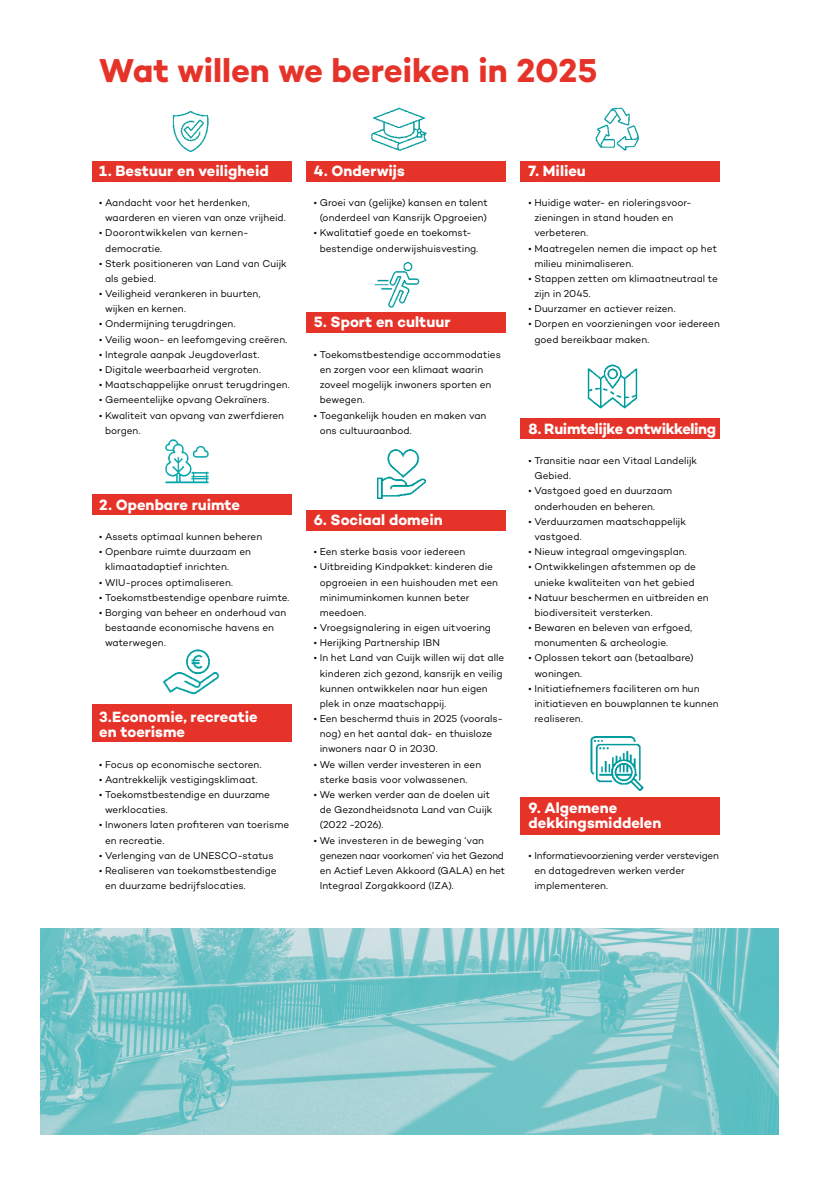
<style>
.page{position:relative;width:820px;height:1177px;background:#fff}
.page>*{position:absolute;margin:0;border:0;box-sizing:border-box;transform-origin:0 0}
.t1{font:700 33.7px "Campton";letter-spacing:-.01em;color:#e63329}
.t2{font:700 15.2px/15.2px "Campton";color:#fff}
.t3{font:700 15.2px "Campton";letter-spacing:-.03em;color:#fff}
.t4{font:10.1px/15.2px "Campton";color:#000}
.t5{font:10.1px/15.2px "Campton";letter-spacing:-.02em;color:#000}
</style>
<div class="page">
<div style="left:93px;top:161px;width:199px;height:20px;background:#e63329"></div>
<div style="left:306px;top:161px;width:199px;height:20px;background:#e63329"></div>
<div style="left:520px;top:161px;width:199px;height:20px;background:#e63329"></div>
<div style="left:520px;top:418px;width:199px;height:21px;background:#e63329"></div>
<div style="left:520px;top:797px;width:199px;height:20px;background:#e63329"></div>
<div style="left:520px;top:814px;width:199px;height:20px;background:#e63329"></div>
<div style="left:306px;top:313px;width:199px;height:20px;background:#e63329"></div>
<div style="left:306px;top:510px;width:199px;height:20px;background:#e63329"></div>
<div style="left:93px;top:494px;width:199px;height:20px;background:#e63329"></div>
<div style="left:93px;top:704px;width:199px;height:21px;background:#e63329"></div>
<div style="left:93px;top:721px;width:199px;height:20px;background:#e63329"></div>
<img style="left:41px;top:928px;width:737px;height:206px">
<img style="left:172px;top:110px;width:37px;height:43px">
<img style="left:165px;top:439px;width:44px;height:45px">
<img style="left:162px;top:649px;width:58px;height:46px">
<img style="left:371px;top:107px;width:56px;height:44px">
<img style="left:374px;top:261px;width:46px;height:47px">
<img style="left:377px;top:449px;width:48px;height:49px">
<img style="left:595px;top:107px;width:44px;height:44px">
<img style="left:587px;top:364px;width:51px;height:45px">
<img style="left:590px;top:736px;width:52px;height:54px">
<h1 class="t1" style="left:99px;top:49px;width:500px">Wat willen we bereiken in 2025</h1>
<h2 class="t2" style="left:99px;top:163px;width:171px">1. Bestuur en veiligheid</h2>
<p class="t4" style="left:105px;top:195px;width:182px;text-indent:-6px">• Aandacht voor het herdenken, waarderen en vieren van onze vrijheid.</p>
<p class="t4" style="left:105px;top:225px;width:145px;text-indent:-6px">• Doorontwikkelen van kernen&shy;democratie.</p>
<p class="t4" style="left:105px;top:255px;width:183px;text-indent:-6px">• Sterk positioneren van Land van Cuijk als gebied.</p>
<p class="t4" style="left:105px;top:286px;width:157px;text-indent:-6px">• Veiligheid verankeren in buurten, wijken en kernen.</p>
<p class="t4" style="left:99px;top:316px;width:138px">• Ondermijning terugdringen.</p>
<p class="t4" style="left:99px;top:331px;width:189px">• Veilig woon- en leefomgeving creëren.</p>
<p class="t4" style="left:99px;top:346px;width:162px">• Integrale aanpak Jeugdoverlast.</p>
<p class="t4" style="left:99px;top:362px;width:163px">• Digitale weerbaarheid vergroten.</p>
<p class="t4" style="left:99px;top:377px;width:192px">• Maatschappelijke onrust terugdringen.</p>
<p class="t4" style="left:99px;top:392px;width:171px">• Gemeentelijke opvang Oekraïners.</p>
<p class="t4" style="left:105px;top:407px;width:180px;text-indent:-6px">• Kwaliteit van opvang van zwerfdieren borgen.</p>
<h2 class="t2" style="left:99px;top:496px;width:142px">2. Openbare ruimte</h2>
<p class="t4" style="left:99px;top:528px;width:164px">• Assets optimaal kunnen beheren</p>
<p class="t4" style="left:105px;top:544px;width:147px;text-indent:-6px">• Openbare ruimte duurzaam en klimaatadaptief inrichten.</p>
<p class="t4" style="left:99px;top:574px;width:135px">• WIU-proces optimaliseren.</p>
<p class="t4" style="left:99px;top:589px;width:192px">• Toekomstbestendige openbare ruimte.</p>
<p class="t4" style="left:105px;top:604px;width:183px;text-indent:-6px">• Borging van beheer en onderhoud van bestaande economische havens en waterwegen.</p>
<h2 class="t2" style="left:99px;top:709px;width:160px">3.Economie, recreatie en toerisme</h2>
<p class="t4" style="left:99px;top:756px;width:164px">• Focus op economische sectoren.</p>
<p class="t4" style="left:99px;top:771px;width:160px">• Aantrekkelijk vestigingsklimaat.</p>
<p class="t4" style="left:105px;top:786px;width:166px;text-indent:-6px">• Toekomstbestendige en duurzame werklocaties.</p>
<p class="t4" style="left:105px;top:817px;width:186px;text-indent:-6px">• Inwoners laten profiteren van toerisme en recreatie.</p>
<p class="t4" style="left:99px;top:847px;width:176px">• Verlenging van de UNESCO-status</p>
<p class="t4" style="left:105px;top:862px;width:173px;text-indent:-6px">• Realiseren van toekomstbestendige en duurzame bedrijfslocaties.</p>
<h2 class="t2" style="left:314px;top:163px;width:92px">4. Onderwijs</h2>
<p class="t4" style="left:314px;top:195px;width:175px;text-align:center">• Groei van (gelijke) kansen en talent (onderdeel van Kansrijk Opgroeien)</p>
<p class="t4" style="left:319px;top:225px;width:160px;text-indent:-6px">• Kwalitatief goede en toekomst&shy;bestendige onderwijshuisvesting.</p>
<h2 class="t2" style="left:314px;top:314px;width:138px">5. Sport en cultuur</h2>
<p class="t4" style="left:319px;top:346px;width:183px;text-indent:-6px">• Toekomstbestendige accommodaties en zorgen voor een klimaat waarin zoveel mogelijk inwoners sporten en bewegen.</p>
<p class="t4" style="left:319px;top:407px;width:168px;text-indent:-6px">• Toegankelijk houden en maken van ons cultuuraanbod.</p>
<h2 class="t2" style="left:314px;top:511px;width:130px">6. Sociaal domein</h2>
<p class="t4" style="left:314px;top:544px;width:153px">• Een sterke basis voor iedereen</p>
<p class="t4" style="left:319px;top:559px;width:180px;text-indent:-6px">• Uitbreiding Kindpakket: kinderen die opgroeien in een huishouden met een minimuminkomen kunnen beter meedoen.</p>
<p class="t4" style="left:314px;top:619px;width:179px">• Vroegsignalering in eigen uitvoering</p>
<p class="t4" style="left:314px;top:635px;width:128px">• Herijking Partnership IBN</p>
<p class="t4" style="left:319px;top:650px;width:186px;text-indent:-6px">• In het Land van Cuijk willen wij dat alle kinderen zich gezond, kansrijk en veilig kunnen ontwikkelen naar hun eigen plek in onze maatschappij.</p>
<p class="t4" style="left:319px;top:710px;width:185px;text-indent:-6px">• Een beschermd thuis in 2025 (voorals&shy;nog) en het aantal dak- en thuisloze inwoners naar 0 in 2030.</p>
<p class="t4" style="left:319px;top:756px;width:163px;text-indent:-6px">• We willen verder investeren in een sterke basis voor volwassenen.</p>
<p class="t4" style="left:319px;top:786px;width:174px;text-indent:-6px">• We werken verder aan de doelen uit de Gezondheidsnota Land van Cuijk (2022 -2026).</p>
<p class="t4" style="left:319px;top:832px;width:187px;text-indent:-6px">• We investeren in de beweging ‘van genezen naar voorkomen’ via het Gezond en Actief Leven Akkoord (GALA) en het Integraal Zorgakkoord (IZA).</p>
<h2 class="t2" style="left:528px;top:163px;width:59px">7. Milieu</h2>
<p class="t4" style="left:534px;top:195px;width:159px;text-indent:-6px">• Huidige water- en rioleringsvoor&shy;zieningen in stand houden en verbeteren.</p>
<p class="t4" style="left:534px;top:240px;width:184px;text-indent:-6px">• Maatregelen nemen die impact op het milieu minimaliseren.</p>
<p class="t4" style="left:534px;top:271px;width:185px;text-indent:-6px">• Stappen zetten om klimaatneutraal te zijn in 2045.</p>
<p class="t4" style="left:528px;top:301px;width:148px">• Duurzamer en actiever reizen.</p>
<p class="t4" style="left:534px;top:316px;width:187px;text-indent:-6px">• Dorpen en voorzieningen voor iedereen goed bereikbaar maken.</p>
<h2 class="t3" style="left:528px;top:419px;width:189px">8. Ruimtelijke ontwikkeling</h2>
<p class="t4" style="left:534px;top:453px;width:164px;text-indent:-6px">• Transitie naar een Vitaal Landelijk<br>Gebied.</p>
<p class="t4" style="left:534px;top:483px;width:139px;text-indent:-6px">• Vastgoed goed en duurzaam onderhouden en beheren.</p>
<p class="t4" style="left:534px;top:513px;width:153px;text-indent:-6px">• Verduurzamen maatschappelijk vastgoed.</p>
<p class="t4" style="left:528px;top:544px;width:160px">• Nieuw integraal omgevingsplan.</p>
<p class="t4" style="left:528px;top:559px;width:169px;text-align:center">• Ontwikkelingen afstemmen op de unieke kwaliteiten van het gebied</p>
<p class="t4" style="left:534px;top:589px;width:176px;text-indent:-6px">• Natuur beschermen en uitbreiden en biodiversiteit versterken.</p>
<p class="t4" style="left:534px;top:619px;width:159px;text-indent:-6px">• Bewaren en beleven van erfgoed, monumenten &amp; archeologie.</p>
<p class="t4" style="left:534px;top:650px;width:161px;text-indent:-6px">• Oplossen tekort aan (betaalbare) woningen.</p>
<p class="t4" style="left:534px;top:680px;width:186px;text-indent:-6px">• Initiatiefnemers faciliteren om hun initiatieven en bouwplannen te kunnen realiseren.</p>
<h2 class="t2" style="left:528px;top:800px;width:134px">9. Algemene dekkingsmiddelen</h2>
<p class="t5" style="left:534px;top:847px;width:186px;text-indent:-6px">• Informatievoorziening verder verstevigen en datagedreven werken verder implementeren.</p>
</div>
